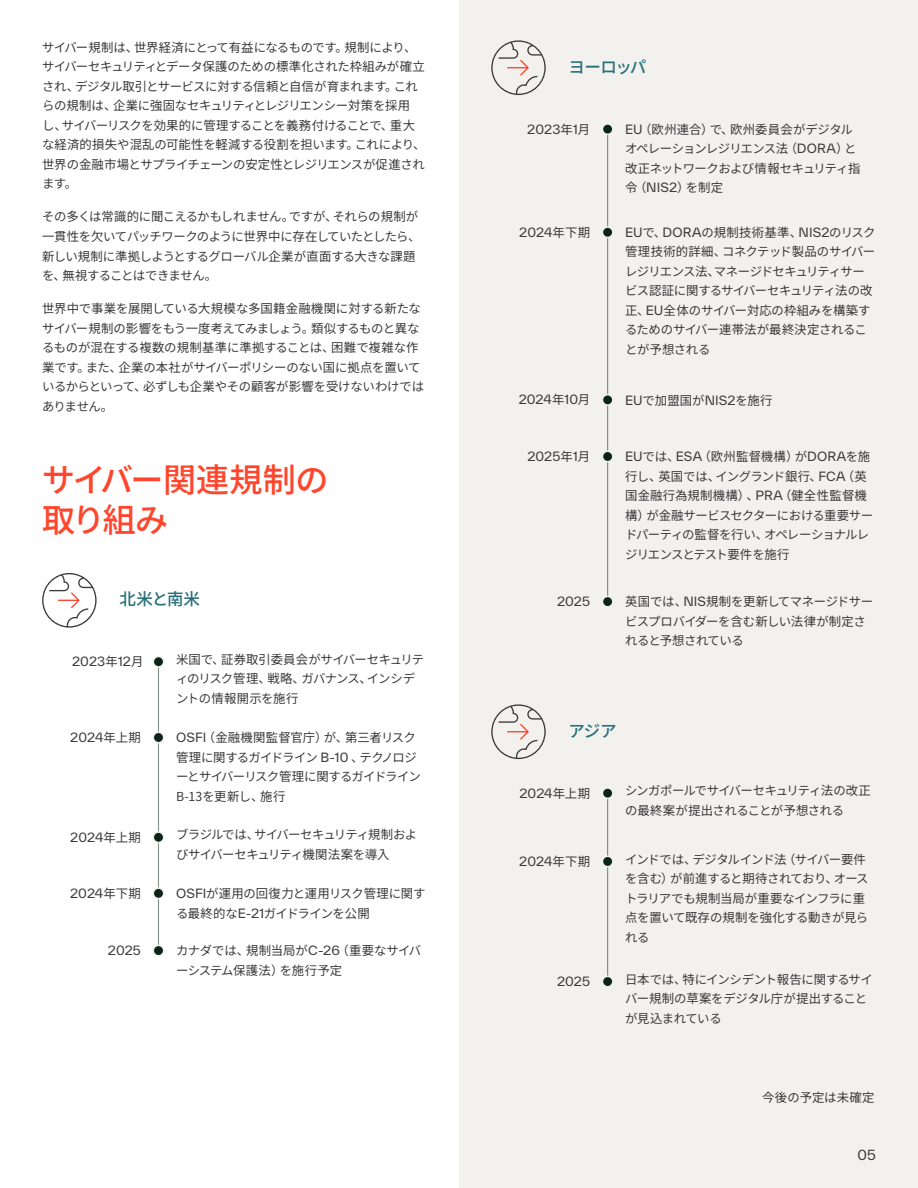
<style>
.page{position:relative;width:918px;height:1188px;background:#fff}
.page>*{position:absolute;margin:0;border:0;box-sizing:border-box;transform-origin:0 0}
.t1{font:500 33px/39.8px "Noto Sans JP";letter-spacing:-.03em;color:#ff462d}
.t2{font:500 16.5px "Noto Sans JP";letter-spacing:-.055em;color:#29707a}
.t3{font:13.5px "TWK Everett";color:#3d3c3c}
.t4{font:12.3px/19.5px "Noto Sans JP";letter-spacing:-.025em;color:#3d3c3c}
.t5{font:12.3px "TWK Everett";color:#3d3c3c}
.t6{font:12.3px/19.5px "Noto Sans JP";letter-spacing:-.055em;color:#3d3c3c}
.t7{font:12.3px "Noto Sans JP";letter-spacing:.005em;color:#3d3c3c}
.t8{font:12.3px "Noto Sans JP";letter-spacing:.015em;color:#3d3c3c}
.s1{font-family:"Noto Sans JP"}
.s2{font-family:"TWK Everett"}
</style>
<div class="page">
<div style="left:459px;top:0;width:459px;height:1188px;background:#f2f1ee"></div>
<svg style="left:42px;top:573px;width:55px;height:55px"></svg>
<hr style="left:158px;top:661px;width:1px;height:288px;background:#042315">
<div style="left:153px;top:657px;width:11px;height:10px;background:#0a2418;border-radius:50%"></div>
<div style="left:153px;top:656px;width:11px;height:12px;border:2px solid #f2f1ef;border-radius:50%"></div>
<div style="left:153px;top:732px;width:11px;height:11px;background:#0a2418;border-radius:50%"></div>
<div style="left:153px;top:732px;width:11px;height:11px;border:2px solid #f2f1ef;border-radius:50%"></div>
<div style="left:153px;top:832px;width:11px;height:10px;background:#0a2418;border-radius:50%"></div>
<div style="left:153px;top:831px;width:11px;height:12px;border:2px solid #f2f1ef;border-radius:50%"></div>
<div style="left:153px;top:888px;width:11px;height:11px;background:#0a2418;border-radius:50%"></div>
<div style="left:153px;top:887px;width:11px;height:12px;border:2px solid #f2f1ef;border-radius:50%"></div>
<div style="left:153px;top:945px;width:11px;height:11px;background:#0a2418;border-radius:50%"></div>
<div style="left:153px;top:945px;width:11px;height:12px;border:2px solid #f2f1ef;border-radius:50%"></div>
<svg style="left:491px;top:40px;width:55px;height:55px"></svg>
<hr style="left:607px;top:129px;width:1px;height:471px;background:#042315">
<div style="left:602px;top:124px;width:11px;height:10px;background:#0a2418;border-radius:50%"></div>
<div style="left:602px;top:123px;width:12px;height:12px;border:2px solid #f2f1ef;border-radius:50%"></div>
<div style="left:602px;top:227px;width:11px;height:10px;background:#0a2418;border-radius:50%"></div>
<div style="left:602px;top:226px;width:12px;height:12px;border:2px solid #f2f1ef;border-radius:50%"></div>
<div style="left:602px;top:395px;width:11px;height:10px;background:#0a2418;border-radius:50%"></div>
<div style="left:602px;top:394px;width:12px;height:12px;border:2px solid #f2f1ef;border-radius:50%"></div>
<div style="left:602px;top:451px;width:11px;height:11px;background:#0a2418;border-radius:50%"></div>
<div style="left:602px;top:451px;width:12px;height:11px;border:2px solid #f2f1ef;border-radius:50%"></div>
<div style="left:602px;top:596px;width:11px;height:11px;background:#0a2418;border-radius:50%"></div>
<div style="left:602px;top:596px;width:12px;height:12px;border:2px solid #f2f1ef;border-radius:50%"></div>
<svg style="left:491px;top:704px;width:55px;height:55px"></svg>
<hr style="left:607px;top:793px;width:1px;height:188px;background:#042315">
<div style="left:602px;top:788px;width:11px;height:10px;background:#0a2418;border-radius:50%"></div>
<div style="left:602px;top:787px;width:12px;height:12px;border:2px solid #f2f1ef;border-radius:50%"></div>
<div style="left:602px;top:856px;width:11px;height:11px;background:#0a2418;border-radius:50%"></div>
<div style="left:602px;top:856px;width:12px;height:11px;border:2px solid #f2f1ef;border-radius:50%"></div>
<div style="left:602px;top:976px;width:11px;height:11px;background:#0a2418;border-radius:50%"></div>
<div style="left:602px;top:976px;width:12px;height:11px;border:2px solid #f2f1ef;border-radius:50%"></div>
<p class="t4" style="left:42px;top:38px;width:385px">サイバー規制は、世界経済にとって有益になるものです。規制により、サイバーセキュリティとデータ保護のための標準化された枠組みが確立され、デジタル取引とサービスに対する信頼と自信が育まれます。これらの規制は、企業に強固なセキュリティとレジリエンシー対策を採用し、サイバーリスクを効果的に管理することを義務付けることで、重大な経済的損失や混乱の可能性を軽減する役割を担います。これにより、世界の金融市場とサプライチェーンの安定性とレジリエンスが促進されます。</p>
<p class="t4" style="left:42px;top:208px;width:380px">その多くは常識的に聞こえるかもしれません。ですが、それらの規制が一貫性を欠いてパッチワークのように世界中に存在していたとしたら、新しい規制に準拠しようとするグローバル企業が直面する大きな課題を、無視することはできません。</p>
<p class="t4" style="left:42px;top:299px;width:383px">世界中で事業を展開している大規模な多国籍金融機関に対する新たなサイバー規制の影響をもう一度考えてみましょう。類似するものと異なるものが混在する複数の規制基準に準拠することは、困難で複雑な作業です。また、企業の本社がサイバーポリシーのない国に拠点を置いているからといって、必ずしも企業やその顧客が影響を受けないわけではありません。</p>
<h1 class="t1" style="left:42px;top:461px;width:288px">サイバー関連規制の取り組み</h1>
<h2 class="t2" style="left:119px;top:590px;width:82px">北米と南米</h2>
<p class="t5" style="left:72px;top:653px;width:73px">2023<span class="s1">年</span>12<span class="s1">月</span></p>
<p class="t4" style="left:176px;top:650px;width:250px">米国で、証券取引委員会がサイバーセキュリティのリスク管理、戦略、ガバナンス、インシデントの情報開示を施行</p>
<p class="t5" style="left:70px;top:729px;width:72px">2024<span class="s1">年上期</span></p>
<p class="t4" style="left:176px;top:728px;width:246px"><span class="s2">OSFI</span>（金融機関監督官庁）が、第三者リスク管理に関するガイドライン <span class="s2">B-10</span> 、テクノロジーとサイバーリスク管理に関するガイドライン<br>B-13を更新し、施行</p>
<p class="t5" style="left:70px;top:829px;width:72px">2024<span class="s1">年上期</span></p>
<p class="t6" style="left:176px;top:825px;width:243px">ブラジルでは、サイバーセキュリティ規制およびサイバーセキュリティ機関法案を導入</p>
<p class="t5" style="left:70px;top:885px;width:72px">2024<span class="s1">年下期</span></p>
<p class="t4" style="left:176px;top:884px;width:251px"><span class="s2">OSFI</span>が運用の回復力と運用リスク管理に関する最終的な<span class="s2">E-21</span>ガイドラインを公開</p>
<p class="t5" style="left:108px;top:942px;width:35px">2025</p>
<p class="t4" style="left:176px;top:941px;width:247px">カナダでは、規制当局が<span class="s2">C-26</span>（重要なサイバーシステム保護法）を施行予定</p>
<h2 class="t2" style="left:569px;top:57px;width:79px">ヨーロッパ</h2>
<p class="t5" style="left:527px;top:121px;width:64px">2023<span class="s1">年</span>1<span class="s1">月</span></p>
<p class="t4" style="left:625px;top:120px;width:237px"><span class="s2">EU</span>（欧州連合）で、欧州委員会がデジタルオペレーションレジリエンス法（<span class="s2">DORA</span>）と改正ネットワークおよび情報セキュリティ指令（<span class="s2">NIS2</span>）を制定</p>
<p class="t5" style="left:519px;top:224px;width:72px">2024<span class="s1">年下期</span></p>
<p class="t4" style="left:625px;top:223px;width:252px"><span class="s2">EU</span>で、<span class="s2">DORA</span>の規制技術基準、<span class="s2">NIS2</span>のリスク管理技術的詳細、コネクテッド製品のサイバーレジリエンス法、マネージドセキュリティサービス認証に関するサイバーセキュリティ法の改正、<span class="s2">EU</span>全体のサイバー対応の枠組みを構築するためのサイバー連帯法が最終決定されることが予想される</p>
<p class="t5" style="left:519px;top:391px;width:73px">2024<span class="s1">年</span>10<span class="s1">月</span></p>
<p class="t7" style="left:625px;top:393px;width:149px"><span class="s2">EU</span>で加盟国が<span class="s2">NIS2</span>を施行</p>
<p class="t5" style="left:527px;top:448px;width:64px">2025<span class="s1">年</span>1<span class="s1">月</span></p>
<p class="t4" style="left:625px;top:447px;width:250px"><span class="s2">EU</span>では、<span class="s2">ESA</span>（欧州監督機構）が<span class="s2">DORA</span>を施行し、英国では、イングランド銀行、<span class="s2">FCA</span>（英国金融行為規制機構）、<span class="s2">PRA</span>（健全性監督機構）が金融サービスセクターにおける重要サードパーティの監督を行い、オペレーショナルレジリエンスとテスト要件を施行</p>
<p class="t5" style="left:557px;top:593px;width:35px">2025</p>
<p class="t4" style="left:625px;top:592px;width:250px">英国では、<span class="s2">NIS</span>規制を更新してマネージドサービスプロバイダーを含む新しい法律が制定されると予想されている</p>
<h2 class="t2" style="left:569px;top:721px;width:49px">アジア</h2>
<p class="t5" style="left:519px;top:785px;width:72px">2024<span class="s1">年上期</span></p>
<p class="t4" style="left:625px;top:781px;width:247px">シンガポールでサイバーセキュリティ法の改正の最終案が提出されることが予想される</p>
<p class="t5" style="left:519px;top:853px;width:72px">2024<span class="s1">年下期</span></p>
<p class="t4" style="left:625px;top:850px;width:245px">インドでは、デジタルインド法（サイバー要件を含む）が前進すると期待されており、オーストラリアでも規制当局が重要なインフラに重点を置いて既存の規制を強化する動きが見られる</p>
<p class="t5" style="left:557px;top:973px;width:35px">2025</p>
<p class="t4" style="left:625px;top:970px;width:249px">日本では、特にインシデント報告に関するサイバー規制の草案をデジタル庁が提出することが見込まれている</p>
<p class="t8" style="left:762px;top:1091px;width:114px">今後の予定は未確定</p>
<p class="t3" style="left:858px;top:1146px;width:20px">05</p>
</div>
